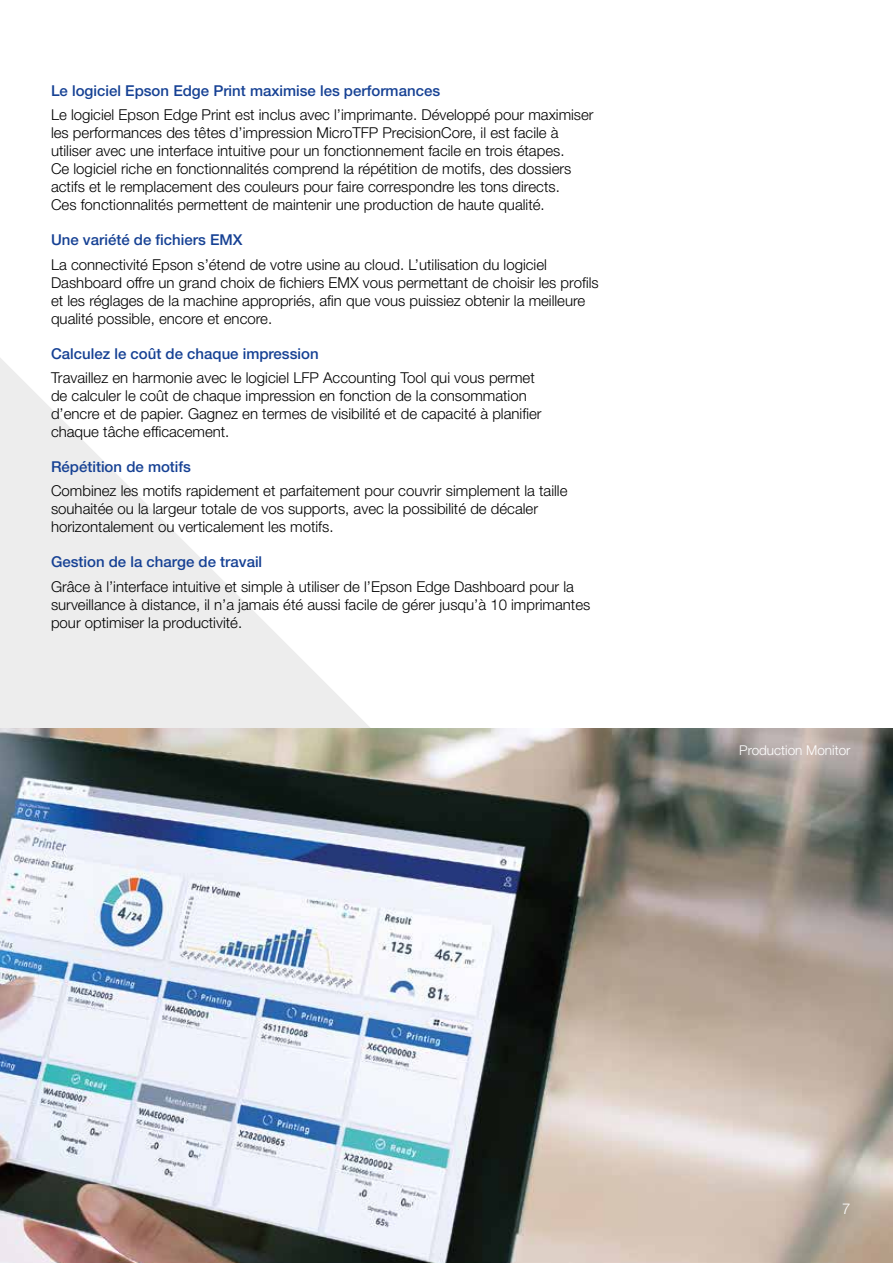
<style>
.page{position:relative;width:893px;height:1263px;background:#fff}
.page>*{position:absolute;margin:0;border:0;box-sizing:border-box;transform-origin:0 0}
.t1{font:300 15px/18px "Helvetica Neue LT Pro";color:#000}
.t2{font:500 15px "Helvetica Neue LT Pro";color:#164194}
.t3{font:300 15px "Helvetica Neue LT Pro";color:#fff}
.t4{font:300 13.5px "Helvetica Neue LT Pro";color:#fff}
</style>
<div class="page">
<svg style="left:0;top:358px;width:370px;height:370px;fill:#ededed"></svg>
<img style="left:0;top:728px;width:893px;height:535px">
<p class="t2" style="left:51px;top:81px;width:391px">Le logiciel Epson Edge Print maximise les performances</p>
<p class="t1" style="left:51px;top:105px;width:544px">Le logiciel Epson Edge Print est inclus avec l’imprimante. Développé pour maximiser les performances des têtes d’impression MicroTFP PrecisionCore, il est facile à utiliser avec une interface intuitive pour un fonctionnement facile en trois étapes.<br>Ce logiciel riche en fonctionnalités comprend la répétition de motifs, des dossiers actifs et le remplacement des couleurs pour faire correspondre les tons directs.<br>Ces fonctionnalités permettent de maintenir une production de haute qualité.</p>
<p class="t2" style="left:51px;top:231px;width:193px">Une variété de fichiers EMX</p>
<p class="t1" style="left:51px;top:255px;width:549px">La connectivité Epson s’étend de votre usine au cloud. L’utilisation du logiciel Dashboard offre un grand choix de fichiers EMX vous permettant de choisir les profils et les réglages de la machine appropriés, afin que vous puissiez obtenir la meilleure qualité possible, encore et encore.</p>
<p class="t2" style="left:51px;top:344px;width:269px">Calculez le coût de chaque impression</p>
<p class="t1" style="left:51px;top:368px;width:492px">Travaillez en harmonie avec le logiciel LFP Accounting Tool qui vous permet de calculer le coût de chaque impression en fonction de la consommation d’encre et de papier. Gagnez en termes de visibilité et de capacité à planifier chaque tâche efficacement.</p>
<p class="t2" style="left:51px;top:458px;width:142px">Répétition de motifs</p>
<p class="t1" style="left:51px;top:482px;width:518px">Combinez les motifs rapidement et parfaitement pour couvrir simplement la taille souhaitée ou la largeur totale de vos supports, avec la possibilité de décaler horizontalement ou verticalement les motifs.</p>
<p class="t2" style="left:51px;top:553px;width:213px">Gestion de la charge de travail</p>
<p class="t1" style="left:51px;top:577px;width:541px">Grâce à l’interface intuitive et simple à utiliser de l’Epson Edge Dashboard pour la surveillance à distance, il n’a jamais été aussi facile de gérer jusqu’à 10 imprimantes pour optimiser la productivité.</p>
<p class="t4" style="left:739px;top:742px;width:113px">Production Monitor</p>
<p class="t3" style="left:842px;top:1200px;width:10px">7</p>
</div>
